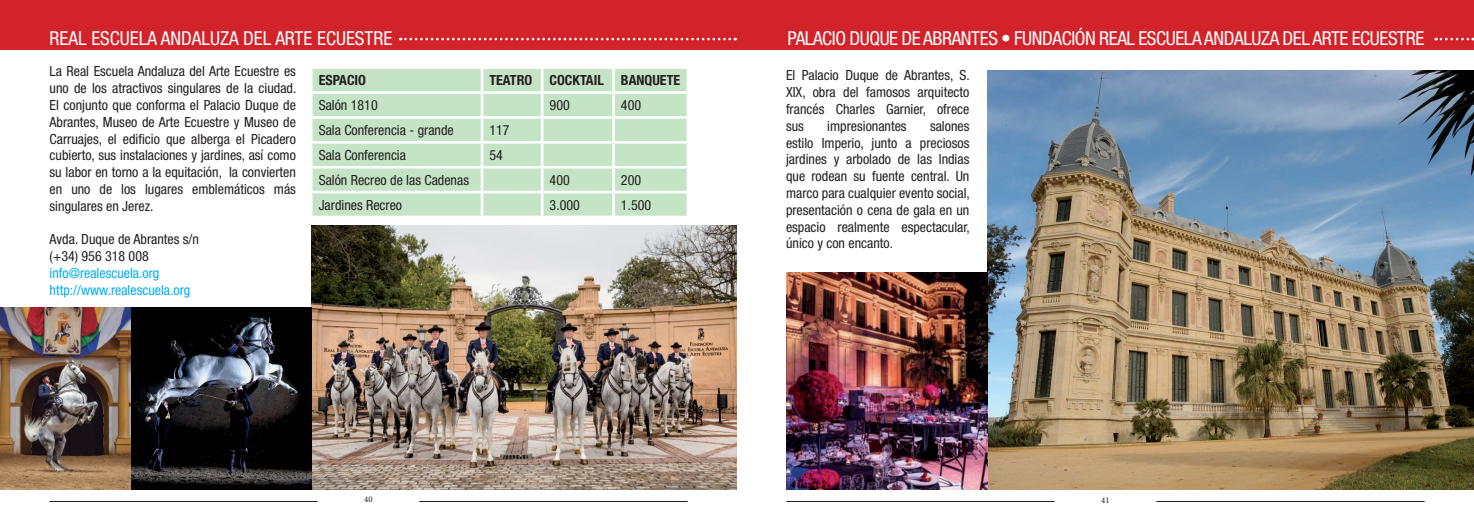
<style>
.page{position:relative;width:1474px;height:521px;background:#fff}
.page>*{position:absolute;margin:0;border:0;box-sizing:border-box;transform-origin:0 0}
.t1{font:condensed 19.25px "Helvetica Neue LT Std";letter-spacing:-.02em;color:#fff}
.t2{font:condensed 19.25px "Helvetica Neue LT Std";color:#fff}
.t3{font:condensed 14px/16.8px "Helvetica Neue LT Std";color:#231f20;text-align:justify}
.t4{font:condensed 14px/16.8px "Helvetica Neue LT Std";color:#00aeef}
.t5{font:700 condensed 14px "Helvetica Neue LT Std";color:#231f20}
.t6{font:8.75px "Minion Pro";color:#231f20}
</style>
<div class="page">
<hr style="left:49px;top:501px;width:268px;height:1px;background:#231f20">
<hr style="left:786px;top:501px;width:268px;height:1px;background:#231f20">
<hr style="left:419px;top:501px;width:268px;height:1px;background:#231f20">
<hr style="left:1156px;top:501px;width:268px;height:1px;background:#231f20">
<div style="left:0;top:0;width:1473px;height:50px;background:#d2232a"></div>
<svg style="left:400px;top:38px;width:335px;height:2px"></svg>
<svg style="left:1435px;top:38px;width:38px;height:2px"></svg>
<div style="left:312px;top:69px;width:374px;height:147px;background:#c5e3c5"></div>
<hr style="left:480px;top:69px;width:3px;height:22px;background:#fff">
<hr style="left:541px;top:69px;width:2px;height:22px;background:#fff">
<hr style="left:612px;top:69px;width:3px;height:22px;background:#fff">
<hr style="left:310px;top:91px;width:172px;height:3px;background:#fff">
<hr style="left:482px;top:91px;width:60px;height:3px;background:#fff">
<hr style="left:480px;top:94px;width:3px;height:22px;background:#fff">
<hr style="left:542px;top:91px;width:71px;height:3px;background:#fff">
<hr style="left:541px;top:94px;width:2px;height:22px;background:#fff">
<hr style="left:613px;top:91px;width:76px;height:3px;background:#fff">
<hr style="left:612px;top:94px;width:3px;height:22px;background:#fff">
<hr style="left:310px;top:116px;width:172px;height:3px;background:#fff">
<hr style="left:482px;top:116px;width:60px;height:3px;background:#fff">
<hr style="left:480px;top:119px;width:3px;height:22px;background:#fff">
<hr style="left:542px;top:116px;width:71px;height:3px;background:#fff">
<hr style="left:541px;top:119px;width:2px;height:22px;background:#fff">
<hr style="left:613px;top:116px;width:76px;height:3px;background:#fff">
<hr style="left:612px;top:119px;width:3px;height:22px;background:#fff">
<hr style="left:310px;top:141px;width:172px;height:3px;background:#fff">
<hr style="left:482px;top:141px;width:60px;height:3px;background:#fff">
<hr style="left:480px;top:144px;width:3px;height:22px;background:#fff">
<hr style="left:542px;top:141px;width:71px;height:3px;background:#fff">
<hr style="left:541px;top:144px;width:2px;height:22px;background:#fff">
<hr style="left:613px;top:141px;width:76px;height:3px;background:#fff">
<hr style="left:612px;top:144px;width:3px;height:22px;background:#fff">
<hr style="left:310px;top:166px;width:172px;height:2px;background:#fff">
<hr style="left:482px;top:166px;width:60px;height:2px;background:#fff">
<hr style="left:480px;top:168px;width:3px;height:23px;background:#fff">
<hr style="left:542px;top:166px;width:71px;height:2px;background:#fff">
<hr style="left:541px;top:168px;width:2px;height:23px;background:#fff">
<hr style="left:613px;top:166px;width:76px;height:2px;background:#fff">
<hr style="left:612px;top:168px;width:3px;height:23px;background:#fff">
<hr style="left:310px;top:191px;width:172px;height:2px;background:#fff">
<hr style="left:482px;top:191px;width:60px;height:2px;background:#fff">
<hr style="left:480px;top:193px;width:3px;height:23px;background:#fff">
<hr style="left:542px;top:191px;width:71px;height:2px;background:#fff">
<hr style="left:541px;top:193px;width:2px;height:23px;background:#fff">
<hr style="left:613px;top:191px;width:76px;height:2px;background:#fff">
<hr style="left:612px;top:193px;width:3px;height:23px;background:#fff">
<img style="left:312px;top:225px;width:425px;height:264px">
<img style="left:0;top:308px;width:312px;height:181px">
<img style="left:987px;top:70px;width:486px;height:419px">
<img style="left:786px;top:273px;width:201px;height:216px">
<h1 class="t2" style="left:50px;top:32px;width:344px">REAL ESCUELA ANDALUZA DEL ARTE ECUESTRE</h1>
<h1 class="t1" style="left:787px;top:32px;width:638px">PALACIO DUQUE DE ABRANTES • FUNDACIÓN REAL ESCUELA ANDALUZA DEL ARTE ECUESTRE</h1>
<p class="t3" style="left:50px;top:65px;width:248px">La Real Escuela Andaluza del Arte Ecuestre es uno de los atractivos singulares de la ciudad.<br>El conjunto que conforma el Palacio Duque de Abrantes, Museo de Arte Ecuestre y Museo de Carruajes, el edificio que alberga el Picadero cubierto, sus instalaciones y jardines, así como su labor en torno a la equitación, la convierten en uno de los lugares emblemáticos más singulares en Jerez.</p>
<p class="t3" style="left:50px;top:233px;width:151px">Avda. Duque de Abrantes s/n (+34) 956 318 008</p>
<p class="t4" style="left:50px;top:266px;width:142px">info@realescuela.org http://www.realescuela.org</p>
<p class="t3" style="left:786px;top:69px;width:185px">El Palacio Duque de Abrantes, S.<br>XIX, obra del famosos arquitecto francés Charles Garnier, ofrece sus</p>
<p class="t5" style="left:319px;top:75px;width:49px">ESPACIO</p>
<p class="t5" style="left:489px;top:75px;width:192px">TEATRO COCKTAIL BANQUETE</p>
<p class="t3" style="left:319px;top:98px;width:61px">Salón 1810</p>
<p class="t3" style="left:549px;top:98px;width:22px">900</p>
<p class="t3" style="left:621px;top:98px;width:22px">400</p>
<p class="t3" style="left:319px;top:123px;width:137px">Sala Conferencia - grande</p>
<p class="t3" style="left:489px;top:123px;width:22px">117</p>
<p class="t3" style="left:319px;top:148px;width:89px">Sala Conferencia</p>
<p class="t3" style="left:489px;top:148px;width:15px">54</p>
<p class="t3" style="left:319px;top:173px;width:152px">Salón Recreo de las Cadenas</p>
<p class="t3" style="left:549px;top:173px;width:22px">400</p>
<p class="t3" style="left:621px;top:173px;width:22px">200</p>
<p class="t3" style="left:319px;top:198px;width:85px">Jardines Recreo</p>
<p class="t3" style="left:549px;top:198px;width:32px">3.000</p>
<p class="t3" style="left:621px;top:198px;width:32px">1.500</p>
<p class="t3" style="left:786px;top:119px;width:185px;text-indent:144px">salones estilo Imperio, junto a preciosos jardines y arbolado de las Indias que rodean su fuente central. Un marco para cualquier evento social, presentación o cena de gala en un espacio realmente espectacular, único y con encanto.</p>
<p class="t3" style="left:827px;top:119px;width:81px">impresionantes</p>
<p class="t6" style="left:364px;top:496px;width:10px">40</p>
<p class="t6" style="left:1101px;top:497px;width:10px">41</p>
</div>
